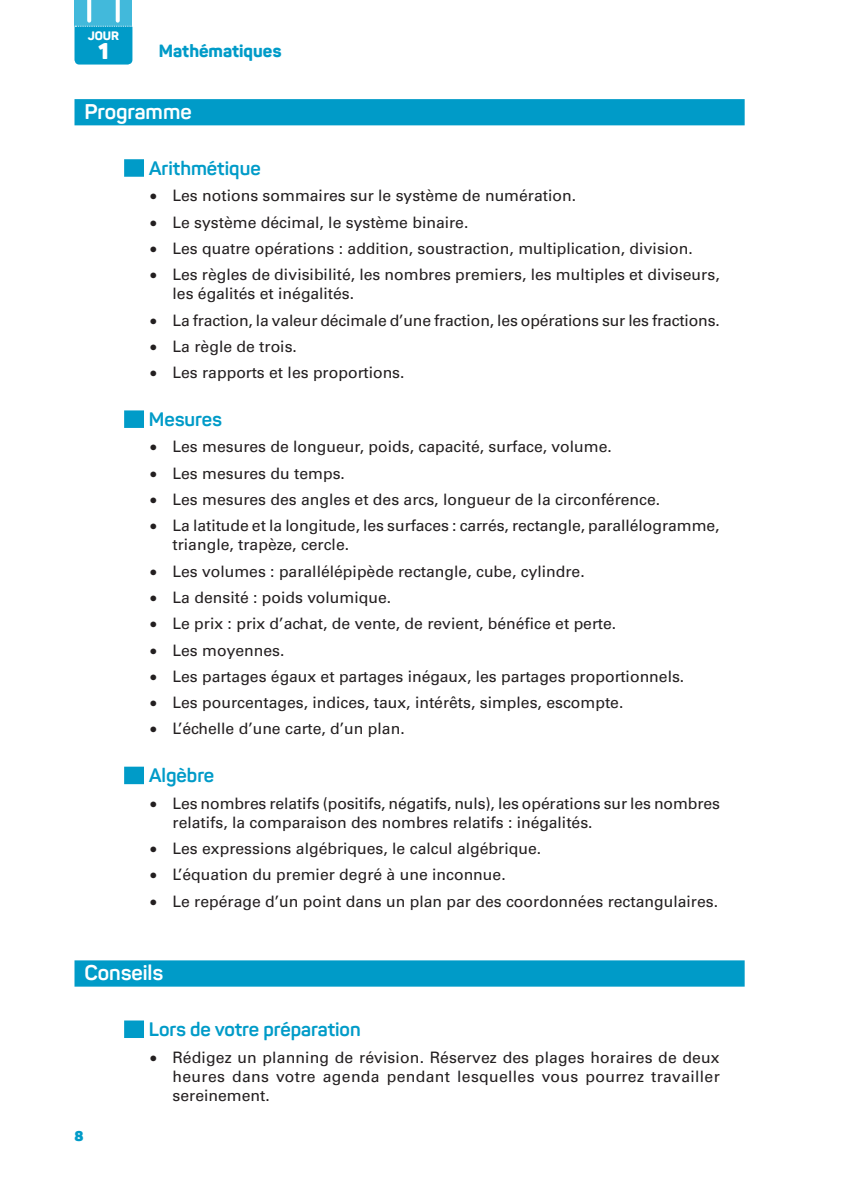
<style>
.page{position:relative;width:844px;height:1191px;background:#fff}
.page>*{position:absolute;margin:0;border:0;box-sizing:border-box;transform-origin:0 0}
.t1{font:900 22.57px "Panton";color:#fff}
.t2{font:700 21px "Panton";color:#fff}
.t3{font:700 19.25px "Panton";color:#009bc8}
.t4{font:800 17.5px "Panton";color:#009bc8}
.t5{font:15.75px/19.2px "Univers LT Std";color:#231f20}
.t6{font:900 14px "Panton";color:#009bc8}
.t7{font:800 12.08px "Panton";color:#fff}
</style>
<div class="page">
<div style="left:74px;top:0;width:58px;height:26px;background:#42b9db"></div>
<svg style="left:87px;top:0;width:4px;height:21px"></svg>
<svg style="left:116px;top:0;width:4px;height:21px"></svg>
<svg style="left:74px;top:26px;width:59px;height:39px;background:#0b9fca"></svg>
<div style="left:74px;top:99px;width:670px;height:26px;background:#009bc8"></div>
<div style="left:124px;top:159px;width:20px;height:18px;background:#009bc8"></div>
<div style="left:124px;top:410px;width:20px;height:18px;background:#009bc8"></div>
<div style="left:124px;top:766px;width:20px;height:18px;background:#009bc8"></div>
<div style="left:74px;top:960px;width:670px;height:26px;background:#009bc8"></div>
<div style="left:124px;top:1020px;width:20px;height:18px;background:#009bc8"></div>
<p class="t7" style="left:88px;top:28px;width:33px">JOUR</p>
<p class="t1" style="left:98px;top:37px;width:12px">1</p>
<p class="t4" style="left:159px;top:40px;width:124px">Mathématiques</p>
<p class="t2" style="left:84px;top:99px;width:109px">Programme</p>
<p class="t3" style="left:149px;top:156px;width:113px">Arithmétique</p>
<p class="t5" style="left:150px;top:186px;width:428px">• Les notions sommaires sur le système de numération.</p>
<p class="t5" style="left:150px;top:212px;width:320px">• Le système décimal, le système binaire.</p>
<p class="t5" style="left:150px;top:239px;width:544px">• Les quatre opérations : addition, soustraction, multiplication, division.</p>
<p class="t5" style="left:172px;top:265px;width:548px;text-indent:-23px">• Les règles de divisibilité, les nombres premiers, les multiples et diviseurs, les égalités et inégalités.</p>
<p class="t5" style="left:150px;top:310px;width:571px">• La fraction, la valeur décimale d’une fraction, les opérations sur les fractions.</p>
<p class="t5" style="left:150px;top:337px;width:149px">• La règle de trois.</p>
<p class="t5" style="left:150px;top:363px;width:256px">• Les rapports et les proportions.</p>
<p class="t3" style="left:149px;top:407px;width:74px">Mesures</p>
<p class="t5" style="left:150px;top:437px;width:463px">• Les mesures de longueur, poids, capacité, surface, volume.</p>
<p class="t5" style="left:150px;top:463px;width:196px">• Les mesures du temps.</p>
<p class="t5" style="left:150px;top:490px;width:512px">• Les mesures des angles et des arcs, longueur de la circonférence.</p>
<p class="t5" style="left:172px;top:516px;width:548px;text-indent:-23px">• La latitude et la longitude, les surfaces : carrés, rectangle, parallélogramme, triangle, trapèze, cercle.</p>
<p class="t5" style="left:150px;top:561px;width:436px">• Les volumes : parallélépipède rectangle, cube, cylindre.</p>
<p class="t5" style="left:150px;top:588px;width:243px">• La densité : poids volumique.</p>
<p class="t5" style="left:150px;top:614px;width:468px">• Le prix : prix d’achat, de vente, de revient, bénéfice et perte.</p>
<p class="t5" style="left:150px;top:640px;width:136px">• Les moyennes.</p>
<p class="t5" style="left:150px;top:666px;width:536px">• Les partages égaux et partages inégaux, les partages proportionnels.</p>
<p class="t5" style="left:150px;top:693px;width:475px">• Les pourcentages, indices, taux, intérêts, simples, escompte.</p>
<p class="t5" style="left:150px;top:719px;width:256px">• L’échelle d’une carte, d’un plan.</p>
<p class="t3" style="left:149px;top:763px;width:67px">Algèbre</p>
<p class="t5" style="left:172px;top:793px;width:548px;text-indent:-23px">• Les nombres relatifs (positifs, négatifs, nuls), les opérations sur les nombres relatifs, la comparaison des nombres relatifs : inégalités.</p>
<p class="t5" style="left:150px;top:839px;width:393px">• Les expressions algébriques, le calcul algébrique.</p>
<p class="t5" style="left:150px;top:865px;width:357px">• L’équation du premier degré à une inconnue.</p>
<p class="t5" style="left:150px;top:891px;width:569px">• Le repérage d’un point dans un plan par des coordonnées rectangulaires.</p>
<p class="t2" style="left:84px;top:960px;width:80px">Conseils</p>
<p class="t6" style="left:74px;top:1127px;width:11px">8</p>
<p class="t3" style="left:149px;top:1017px;width:213px">Lors de votre préparation</p>
<p class="t5" style="left:172px;top:1047px;width:548px;text-align:justify;text-indent:-23px">• Rédigez un planning de révision. Réservez des plages horaires de deux heures dans votre agenda pendant lesquelles vous pourrez travailler sereinement.</p>
</div>
